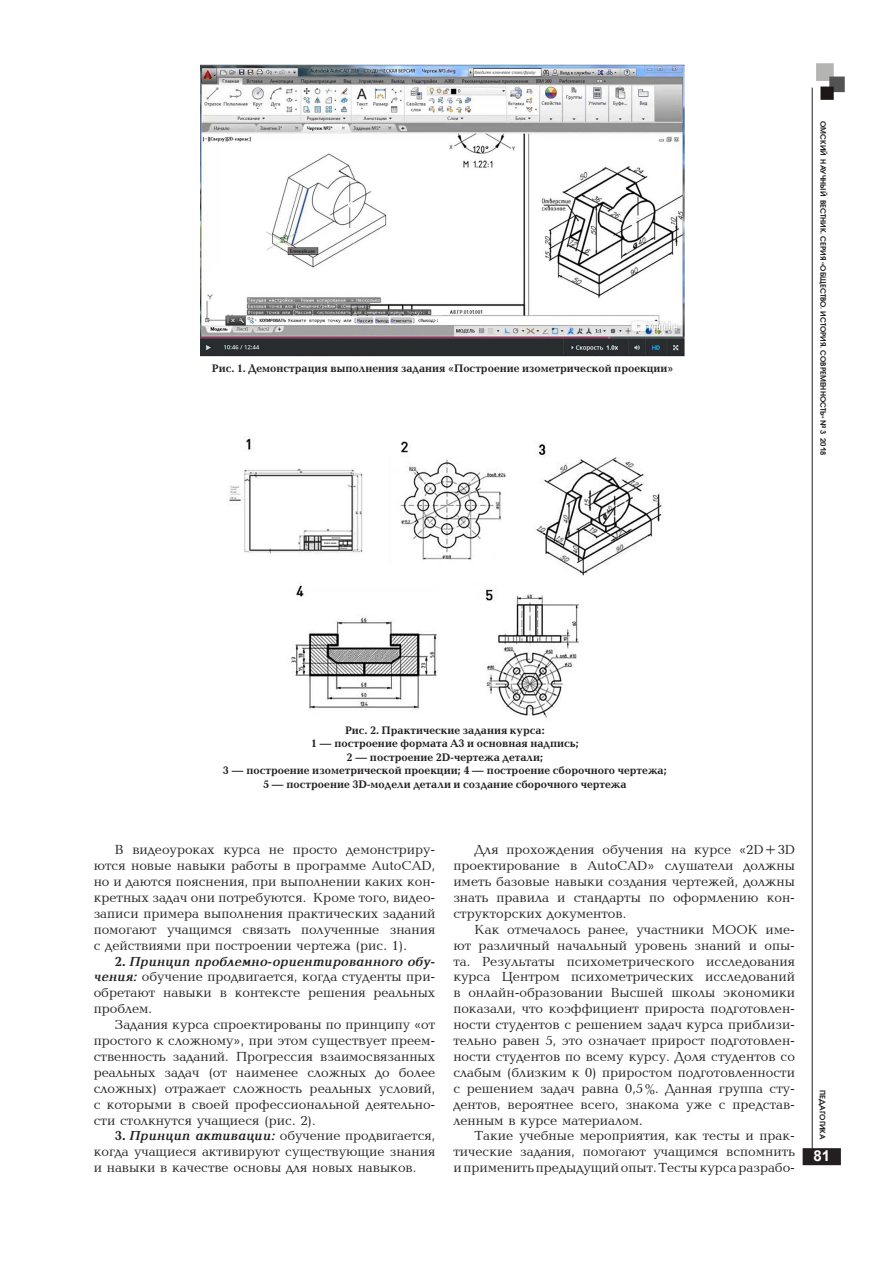
<style>
.page{position:relative;width:893px;height:1263px;background:#fff}
.page>*{position:absolute;margin:0;border:0;box-sizing:border-box;transform-origin:0 0}
.t1{font:700 15px "Arial";color:#fff}
.основной_текст{font:13.5px/15.9px "Baltica CTT";color:#231f20;text-align:justify}
.основной_текст-2{font:700 11.25px "Baltica C";color:#231f20}
.t2{font:600 7.5px "Avant Garde Gothic C";color:#231f20}
.s1{font-family:"Baltica C";font-weight:700}
.s2{font-family:"Baltica";font-weight:700;font-style:italic}
</style>
<div class="page">
<div style="left:803px;top:1149px;width:37px;height:15px;background:#231f20"></div>
<div style="left:803px;top:1148px;width:38px;height:17px;border:2px solid #231f20"></div>
<hr style="left:812px;top:88px;width:1px;height:1071px;background:#231f20">
<img style="left:816px;top:63px;width:29px;height:37px">
<img style="left:201px;top:65px;width:484px;height:291px">
<img style="left:228px;top:436px;width:435px;height:282px">
<p class="основной_текст-2" style="left:212px;top:363px;width:463px">Рис. 1. Демонстрация выполнения задания «Построение изометрической проекции»</p>
<p class="t2" style="left:828px;top:121px;width:335px;rotate:90deg">ОМСКИЙ НАУЧНЫЙ ВЕСТНИК. СЕРИЯ «ОБЩЕСТВО. ИСТОРИЯ. СОВРЕМЕННОСТЬ» № 3 2018</p>
<p class="основной_текст-2" style="left:345px;top:724px;width:201px">Рис. 2. Практические задания курса:</p>
<p class="основной_текст-2" style="left:311px;top:738px;width:269px">1 — построение формата А3 и основная надпись;</p>
<p class="основной_текст-2" style="left:346px;top:751px;width:198px">2 — построение 2D-чертежа детали;</p>
<p class="основной_текст-2" style="left:223px;top:765px;width:445px">3 — построение изометрической проекции; 4 — построение сборочного чертежа;</p>
<p class="основной_текст-2" style="left:263px;top:778px;width:365px">5 — построение 3D-модели детали и создание сборочного чертежа</p>
<p class="основной_текст" style="left:94px;top:842px;width:343px;text-indent:21px">В видеоуроках курса не просто демонстриру&shy;ются новые навыки работы в программе AutoCAD, но и даются пояснения, при выполнении каких кон&shy;кретных задач они потребуются. Кроме того, видео&shy;записи примера выполнения практических заданий помогают учащимся связать полученные знания с действиями при построении чертежа (рис. 1).</p>
<p class="основной_текст" style="left:94px;top:954px;width:343px;text-indent:21px"><span class="s1">2.</span> <span class="s2">Принцип проблемно</span><span class="s1">-</span><span class="s2">ориентированного обу&shy;чения:</span> обучение продвигается, когда студенты при&shy;обретают навыки в контексте решения реальных проблем.</p>
<p class="основной_текст" style="left:94px;top:1017px;width:343px;text-indent:21px">Задания курса спроектированы по принципу «от простого к сложному», при этом существует преем&shy;ственность заданий. Прогрессия взаимосвязанных реальных задач (от наименее сложных до более сложных) отражает сложность реальных условий, с которыми в своей профессиональной деятельно&shy;сти столкнутся учащиеся (рис. 2).</p>
<p class="основной_текст" style="left:94px;top:1129px;width:343px;text-indent:21px"><span class="s1">3.</span> <span class="s2">Принцип активации:</span> обучение продвигается, когда учащиеся активируют существующие знания и навыки в качестве основы для новых навыков.</p>
<p class="основной_текст" style="left:453px;top:842px;width:343px;text-indent:21px">Для прохождения обучения на курсе «2D+3D проектирование в AutoCAD» слушатели должны иметь базовые навыки создания чертежей, должны знать правила и стандарты по оформлению кон&shy;структорских документов.</p>
<p class="основной_текст" style="left:453px;top:922px;width:343px;text-indent:21px">Как отмечалось ранее, участники MOOК име&shy;ют различный начальный уровень знаний и опы&shy;та. Результаты психометрического исследования курса Центром психометрических исследований в онлайн-образовании Высшей школы экономики показали, что коэффициент прироста подготовлен&shy;ности студентов с решением задач курса приблизи&shy;тельно равен 5, это означает прирост подготовлен&shy;ности студентов по всему курсу. Доля студентов со слабым (близким к 0) приростом подготовленности с решением задач равна 0,5%. Данная группа сту&shy;дентов, вероятнее всего, знакома уже с представ&shy;ленным в курсе материалом.</p>
<p class="основной_текст" style="left:453px;top:1129px;width:343px;text-indent:21px">Такие учебные мероприятия, как тесты и прак&shy;тические задания, помогают учащимся вспомнить и применить предыдущий опыт. Тесты курса разрабо-</p>
<p class="t2" style="left:827px;top:1090px;width:51px;rotate:90deg">ПЕДАГОГИКА</p>
<p class="t1" style="left:813px;top:1145px;width:18px">81</p>
</div>
